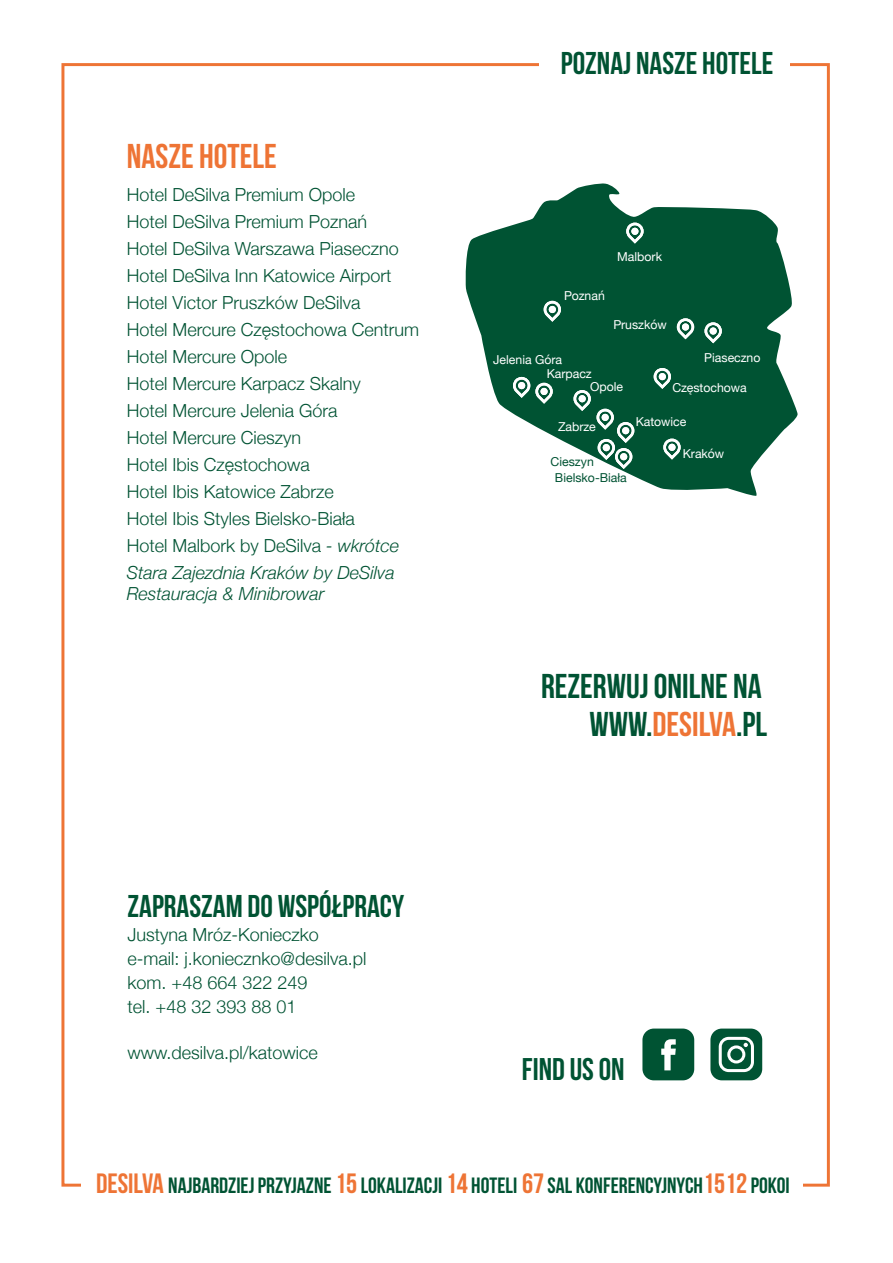
<style>
.page{position:relative;width:893px;height:1263px;background:#fff}
.page>*{position:absolute;margin:0;border:0;box-sizing:border-box;transform-origin:0 0}
.t1{font:34.35px/38.2px "Bebas Neue";color:#005333;text-align:right}
.t2{font:34.35px "Bebas Neue";color:#ee7435}
.t3{font:31.5px "Bebas Neue";color:#005333}
.t4{font:700 31.5px "Bebas Neue";color:#005333}
.t5{font:700 31.35px "Bebas Neue";color:#005333}
.t6{font:700 22.05px "Bebas Neue";color:#005333}
.t7{font:300 18px/27px "Helvetica Neue";color:#005333}
.t8{font:italic 300 18px "Helvetica Neue";color:#005333}
.t9{font:12.3px/13.4px "Helvetica Neue";color:#fff}
.t10{font:12.3px "Helvetica Neue";color:#005333}
.s1{font-style:italic}
.s2{color:#ee7435}
.s3{font-size:27.9px;color:#ee7435}
</style>
<div class="page">
<div style="left:710px;top:1028px;width:52px;height:52px;background:#005333;border-radius:11px"></div>
<svg style="left:719px;top:1037px;width:35px;height:35px"></svg>
<div style="left:642px;top:1028px;width:52px;height:52px;background:#005333;border-radius:11px"></div>
<svg style="left:661px;top:1039px;width:15px;height:31px"></svg>
<svg style="left:465px;top:183px;width:333px;height:313px;fill:#005333"></svg>
<svg style="left:663px;top:439px;width:18px;height:21px"></svg>
<svg style="left:544px;top:301px;width:17px;height:21px"></svg>
<svg style="left:677px;top:318px;width:17px;height:21px"></svg>
<svg style="left:704px;top:322px;width:18px;height:21px"></svg>
<svg style="left:513px;top:377px;width:40px;height:27px"></svg>
<svg style="left:654px;top:368px;width:17px;height:21px"></svg>
<svg style="left:573px;top:390px;width:61px;height:79px"></svg>
<svg style="left:626px;top:223px;width:18px;height:21px"></svg>
<h1 class="t2" style="left:127px;top:137px;width:151px">NASZE HOTELE</h1>
<p class="t7" style="left:127px;top:180px;width:294px">Hotel DeSilva Premium Opole<br>Hotel DeSilva Premium Poznań<br>Hotel DeSilva Warszawa Piaseczno<br>Hotel DeSilva Inn Katowice Airport<br>Hotel Victor Pruszków DeSilva<br>Hotel Mercure Częstochowa Centrum<br>Hotel Mercure Opole<br>Hotel Mercure Karpacz Skalny<br>Hotel Mercure Jelenia Góra<br>Hotel Mercure Cieszyn<br>Hotel Ibis Częstochowa<br>Hotel Ibis Katowice Zabrze<br>Hotel Ibis Styles Bielsko-Biała<br>Hotel Malbork by DeSilva <span class="s1">- wkrótce<br>Stara Zajezdnia Kraków by DeSilva</span></p>
<p class="t8" style="left:127px;top:579px;width:199px">Restauracja &amp; Minibrowar</p>
<h2 class="t3" style="left:128px;top:889px;width:278px">ZAPRASZAM DO WSPÓŁPRACY</h2>
<p class="t7" style="left:128px;top:922px;width:240px;line-height:24px">Justyna Mróz-Konieczko e-mail: j.koniecznko@desilva.pl kom. +48 664 322 249<br>tel. +48 32 393 88 01</p>
<p class="t7" style="left:128px;top:1038px;width:192px">www.desilva.pl/katowice</p>
<h2 class="t4" style="left:561px;top:46px;width:214px">POZNAJ NASZE HOTELE</h2>
<p class="t9" style="left:617px;top:250px;width:46px">Malbork</p>
<p class="t9" style="left:564px;top:290px;width:42px">Poznań</p>
<p class="t9" style="left:614px;top:319px;width:55px">Pruszków</p>
<p class="t9" style="left:547px;top:354px;width:46px;text-indent:-54px">Jelenia Góra<br>Karpacz</p>
<p class="t9" style="left:590px;top:381px;width:35px">Opole</p>
<p class="t9" style="left:558px;top:420px;width:39px">Zabrze</p>
<p class="t10" style="left:551px;top:452px;width:45px">Cieszyn</p>
<p class="t10" style="left:555px;top:469px;width:73px">Bielsko-Biała</p>
<p class="t9" style="left:704px;top:351px;width:58px">Piaseczno</p>
<p class="t9" style="left:672px;top:382px;width:76px">Częstochowa</p>
<p class="t9" style="left:636px;top:415px;width:52px">Katowice</p>
<p class="t9" style="left:683px;top:447px;width:43px">Kraków</p>
<h1 class="t1" style="left:541px;top:667px;width:228px">REZERWUJ ONILNE NA<br>WWW.<span class="s2">DESILVA</span>.PL</h1>
<h3 class="t5" style="left:522px;top:1052px;width:104px">FIND US ON</h3>
<p class="t6" style="left:96px;top:1173px;width:695px"><span class="s3">DESILVA</span> NAJBARDZIEJ PRZYJAZNE <span class="s3">15</span> LOKALIZACJI <span class="s3">14</span> HOTELI <span class="s3">67</span> SAL KONFERENCYJNYCH<span class="s3">1512</span> POKOI</p>
</div>
